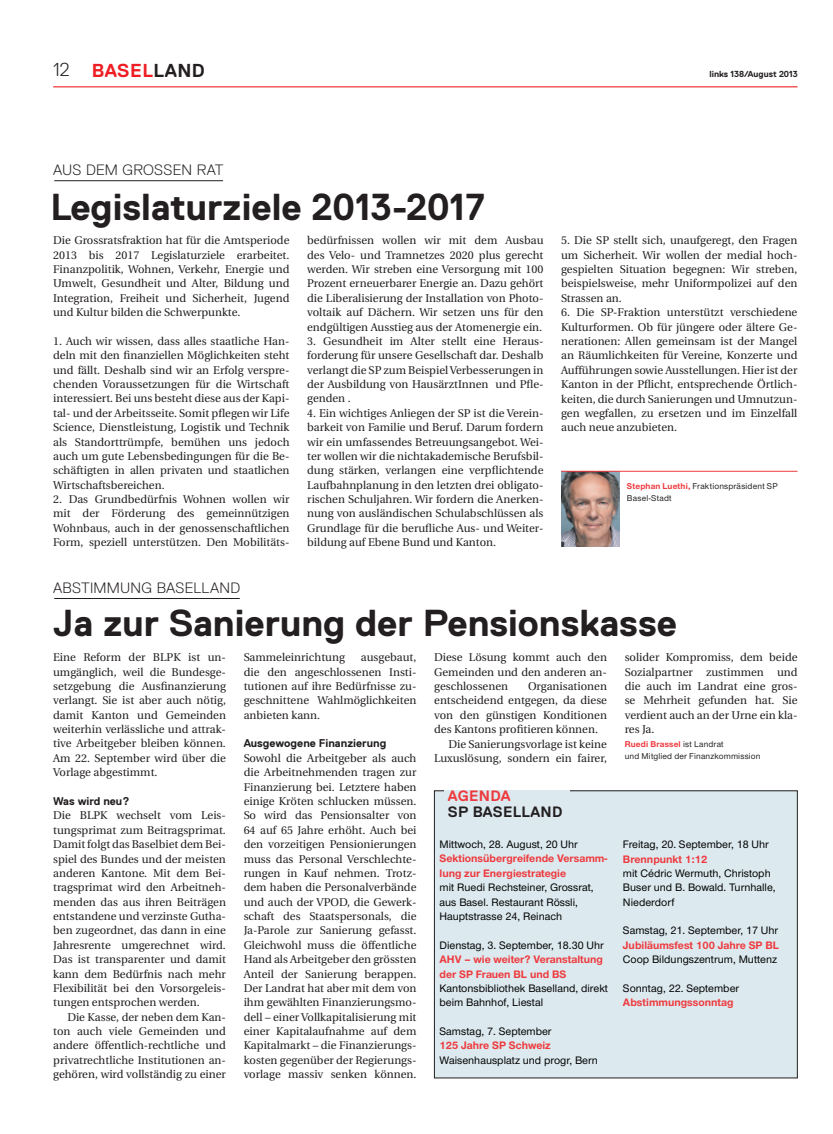
<style>
.page{position:relative;width:833px;height:1134px;background:#fff}
.page>*{position:absolute;margin:0;border:0;box-sizing:border-box;transform-origin:0 0}
.t1{font:700 37.5px "Replica";color:#231f20}
.t2{font:700 18.75px "Replica";letter-spacing:.025em;color:#ee1d23}
.t3{font:300 15px "Replica";letter-spacing:.015em;color:#231f20}
.t4{font:700 15px "Replica";color:#231f20}
.t5{font:700 15px "Replica";color:#ee3a3e}
.t6{font:11.25px/14.4px "Utopia";color:#231f20;text-align:justify}
.t7{font:500 11.25px/14.4px "Nimbus San Nov";color:#000}
.t8{font:700 11.25px/14.4px "Nimbus San Nov";color:#ee3a3e}
.t9{font:700 11.25px "Replica";color:#231f20}
.t10{font:500 8.75px/11.9px "Nimbus San Nov";letter-spacing:.02em;color:#231f20}
.t11{font:700 8.75px "Replica";color:#231f20}
.s1{font-weight:300;color:#231f20}
.s2{color:#231f20}
.s3{font-weight:700;color:#ee3a3e}
</style>
<div class="page">
<hr style="left:53px;top:86px;width:744px;height:1px;background:#ee3a3e">
<div style="left:434px;top:791px;width:363px;height:287px;background:#dce9ee"></div>
<hr style="left:54px;top:598px;width:186px;height:1px;background:#231f20">
<hr style="left:54px;top:180px;width:169px;height:1px;background:#231f20">
<img style="left:561px;top:472px;width:59px;height:74px">
<hr style="left:561px;top:471px;width:236px;height:1px;background:#ee3a3e">
<h2 class="t2" style="left:53px;top:60px;width:153px"><span class="s1">12</span> basel<span class="s2">land</span></h2>
<p class="t11" style="left:709px;top:69px;width:90px">links 138/August 2013</p>
<h3 class="t3" style="left:53px;top:162px;width:172px">AUS DEM GROSSEN RAT</h3>
<h1 class="t1" style="left:50px;top:186px;width:436px">Legislaturziele 2013-2017</h1>
<p class="t6" style="left:53px;top:233px;width:238px">Die Grossratsfraktion hat für die Amtsperiode 2013 bis 2017 Legislaturziele erarbeitet.<br>Finanzpolitik, Wohnen, Verkehr, Energie und Umwelt, Gesundheit und Alter, Bildung und Integration, Freiheit und Sicherheit, Jugend und Kultur bilden die Schwerpunkte.</p>
<p class="t6" style="left:53px;top:334px;width:238px">1. Auch wir wissen, dass alles staatliche Han&shy;deln mit den finanziellen Möglichkeiten steht und fällt. Deshalb sind wir an Erfolg verspre&shy;chenden Voraussetzungen für die Wirtschaft interessiert. Bei uns besteht diese aus der Kapi&shy;tal- und der Arbeitsseite. Somit pflegen wir Life Science, Dienstleistung, Logistik und Technik als Standorttrümpfe, bemühen uns jedoch auch um gute Lebensbedingungen für die Be&shy;schäftigten in allen privaten und staatlichen Wirtschaftsbereichen.</p>
<p class="t6" style="left:53px;top:492px;width:238px">2. Das Grundbedürfnis Wohnen wollen wir mit der Förderung des gemeinnützigen Wohnbaus, auch in der genossenschaftlichen Form, speziell unterstützen. Den Mobilitäts-</p>
<p class="t6" style="left:307px;top:233px;width:238px">bedürfnissen wollen wir mit dem Ausbau des Velo- und Tramnetzes 2020 plus gerecht werden. Wir streben eine Versorgung mit 100<br>Prozent erneuerbarer Energie an. Dazu gehört die Liberalisierung der Installation von Photo&shy;voltaik auf Dächern. Wir setzen uns für den endgültigen Ausstieg aus der Atomenergie ein.</p>
<p class="t6" style="left:307px;top:334px;width:238px">3. Gesundheit im Alter stellt eine Heraus&shy;forderung für unsere Gesellschaft dar. Deshalb verlangt die SP zum Beispiel Verbesserungen in der Ausbildung von HausärztInnen und Pfle&shy;genden .</p>
<p class="t6" style="left:307px;top:406px;width:238px">4. Ein wichtiges Anliegen der SP ist die Verein&shy;barkeit von Familie und Beruf. Darum fordern wir ein umfassendes Betreuungsangebot. Wei&shy;ter wollen wir die nichtakademische Berufsbil&shy;dung stärken, verlangen eine verpflichtende Laufbahnplanung in den letzten drei obligato&shy;rischen Schuljahren. Wir fordern die Anerken&shy;nung von ausländischen Schulabschlüssen als Grundlage für die berufliche Aus- und Weiter&shy;bildung auf Ebene Bund und Kanton.</p>
<h3 class="t3" style="left:53px;top:579px;width:11px">ABS</h3>
<h3 class="t3" style="left:81px;top:579px;width:160px">TIMMUNG BASELL AND</h3>
<p class="t6" style="left:561px;top:234px;width:238px">5. Die SP stellt sich, unaufgeregt, den Fragen um Sicherheit. Wir wollen der medial hoch&shy;gespielten Situation begegnen: Wir streben, beispielsweise, mehr Uniformpolizei auf den Strassen an.</p>
<p class="t6" style="left:561px;top:305px;width:238px">6. Die SP-Fraktion unterstützt verschiedene Kulturformen. Ob für jüngere oder ältere Ge&shy;nerationen: Allen gemeinsam ist der Mangel an Räumlichkeiten für Vereine, Konzerte und Aufführungen sowie Ausstellungen. Hier ist der Kanton in der Pflicht, entsprechende Örtlich&shy;keiten, die durch Sanierungen und Umnutzun&shy;gen wegfallen, zu ersetzen und im Einzelfall auch neue anzubieten.</p>
<p class="t10" style="left:627px;top:480px;width:152px"><span class="s3">Stephan Luethi,</span> Fraktionspräsident SP<br>Basel-Stadt</p>
<h1 class="t1" style="left:53px;top:602px;width:625px">Ja zur Sanierung der Pensionskasse</h1>
<p class="t6" style="left:53px;top:650px;width:174px">Eine Reform der BLPK ist un&shy;umgänglich, weil die Bundesge&shy;setzgebung die Ausfinanzierung verlangt. Sie ist aber auch nötig, damit Kanton und Gemeinden weiterhin verlässliche und attrak&shy;tive Arbeitgeber bleiben können.<br>Am 22. September wird über die Vorlage abgestimmt.</p>
<p class="t9" style="left:53px;top:795px;width:78px">Was wird neu?</p>
<p class="t6" style="left:53px;top:808px;width:174px">Die BLPK wechselt vom Leis&shy;tungsprimat zum Beitragsprimat.<br>Damit folgt das Baselbiet dem Bei&shy;spiel des Bundes und der meisten anderen Kantone. Mit dem Bei&shy;tragsprimat wird den Arbeitneh&shy;menden das aus ihren Beiträgen entstandene und verzinste Gutha&shy;ben zugeordnet, das dann in eine Jahresrente umgerechnet wird.<br>Das ist transparenter und damit kann dem Bedürfnis nach mehr Flexibilität bei den Vorsorgeleis&shy;tungen entsprochen werden.</p>
<p class="t6" style="left:53px;top:1010px;width:174px;text-indent:14px">Die Kasse, der neben dem Kan&shy;ton auch viele Gemeinden und andere öffentlich-rechtliche und privatrechtliche Institutionen an&shy;gehören, wird vollständig zu einer</p>
<p class="t6" style="left:244px;top:650px;width:174px;text-indent:117px">ausgebaut, die den angeschlossenen Insti&shy;tutionen auf ihre Bedürfnisse zu&shy;geschnittene Wahlmöglichkeiten anbieten kann.</p>
<p class="t9" style="left:244px;top:737px;width:144px">Ausgewogene Finanzierung</p>
<p class="t6" style="left:244px;top:751px;width:174px">Sowohl die Arbeitgeber als auch die Arbeitnehmenden tragen zur Finanzierung bei. Letztere haben einige Kröten schlucken müssen.<br>So wird das Pensionsalter von 64 auf 65 Jahre erhöht. Auch bei den vorzeitigen Pensionierungen muss das Personal Verschlechte&shy;rungen in Kauf nehmen. Trotz&shy;dem haben die Personalverbände und auch der VPOD, die Gewerk&shy;schaft des Staatspersonals, die Ja-Parole zur Sanierung gefasst.<br>Gleichwohl muss die öffentliche Hand als Arbeitgeber den grössten Anteil der Sanierung berappen.<br>Der Landrat hat aber mit dem von ihm gewählten Finanzierungsmo&shy;dell – einer Vollkapitalisierung mit einer Kapitalaufnahme auf dem Kapitalmarkt – die Finanzierungs&shy;kosten gegenüber der Regierungs&shy;vorlage massiv senken können.</p>
<p class="t6" style="left:244px;top:650px;width:103px">Sammeleinrichtung</p>
<p class="t6" style="left:434px;top:650px;width:174px">Diese Lösung kommt auch den Gemeinden und den anderen an&shy;geschlossenen</p>
<p class="t6" style="left:528px;top:679px;width:80px">Organisationen</p>
<p class="t6" style="left:434px;top:694px;width:174px">entscheidend entgegen, da diese</p>
<p class="t6" style="left:434px;top:708px;width:174px">von den günstigen Konditionen</p>
<p class="t6" style="left:434px;top:722px;width:165px">des Kantons profitieren können.</p>
<p class="t6" style="left:448px;top:737px;width:160px">Die Sanierungsvorlage ist keine</p>
<p class="t6" style="left:434px;top:751px;width:174px">Luxuslösung, sondern ein fairer,</p>
<h3 class="t5" style="left:448px;top:788px;width:12px">AGENDA</h3>
<h3 class="t4" style="left:448px;top:804px;width:38px">SP BASELLAND</h3>
<p class="t7" style="left:439px;top:837px;width:140px">Mittwoch, 28. August, 20 Uhr</p>
<p class="t8" style="left:439px;top:851px;width:169px">Sektionsübergreifende Versamm&shy;lung zur Energiestrategie</p>
<p class="t7" style="left:439px;top:880px;width:156px">mit Ruedi Rechsteiner, Grossrat, aus Basel. Restaurant Rössli,<br>Hauptstrasse 24, Reinach</p>
<p class="t7" style="left:439px;top:938px;width:166px">Dienstag, 3. September, 18.30 Uhr</p>
<p class="t8" style="left:439px;top:952px;width:165px">AHV – wie weiter? Veranstaltung der SP Frauen BL und BS</p>
<p class="t7" style="left:439px;top:981px;width:170px">Kantonsbibliothek Baselland, direkt beim Bahnhof, Liestal</p>
<p class="t7" style="left:439px;top:1024px;width:114px">Samstag, 7. September</p>
<p class="t8" style="left:439px;top:1038px;width:113px">125 Jahre SP Schweiz</p>
<p class="t7" style="left:439px;top:1053px;width:160px">Waisenhausplatz und progr, Bern</p>
<p class="t6" style="left:625px;top:650px;width:174px">solider Kompromiss, dem beide Sozialpartner zustimmen und die auch im Landrat eine gros&shy;se Mehrheit gefunden hat. Sie verdient auch an der Urne ein kla&shy;res Ja.</p>
<p class="t10" style="left:625px;top:739px;width:137px"><span class="s3">Ruedi Brassel</span> ist Landrat<br>und Mitglied der Finanzkommission</p>
<p class="t7" style="left:623px;top:837px;width:147px">Freitag, 20. September, 18 Uhr</p>
<p class="t8" style="left:623px;top:851px;width:86px">Brennpunkt 1:12</p>
<p class="t7" style="left:623px;top:866px;width:154px">mit Cédric Wermuth, Christoph<br>Buser und B. Bowald. Turnhalle,<br>Niederdorf</p>
<p class="t7" style="left:623px;top:923px;width:157px">Samstag, 21. September, 17 Uhr</p>
<p class="t8" style="left:623px;top:938px;width:158px">Jubiläumsfest 100 Jahre SP BL</p>
<p class="t7" style="left:623px;top:952px;width:156px">Coop Bildungszentrum, Muttenz</p>
<p class="t7" style="left:623px;top:981px;width:118px">Sonntag, 22. September</p>
<p class="t8" style="left:623px;top:995px;width:112px">Abstimmungssonntag</p>
</div>
